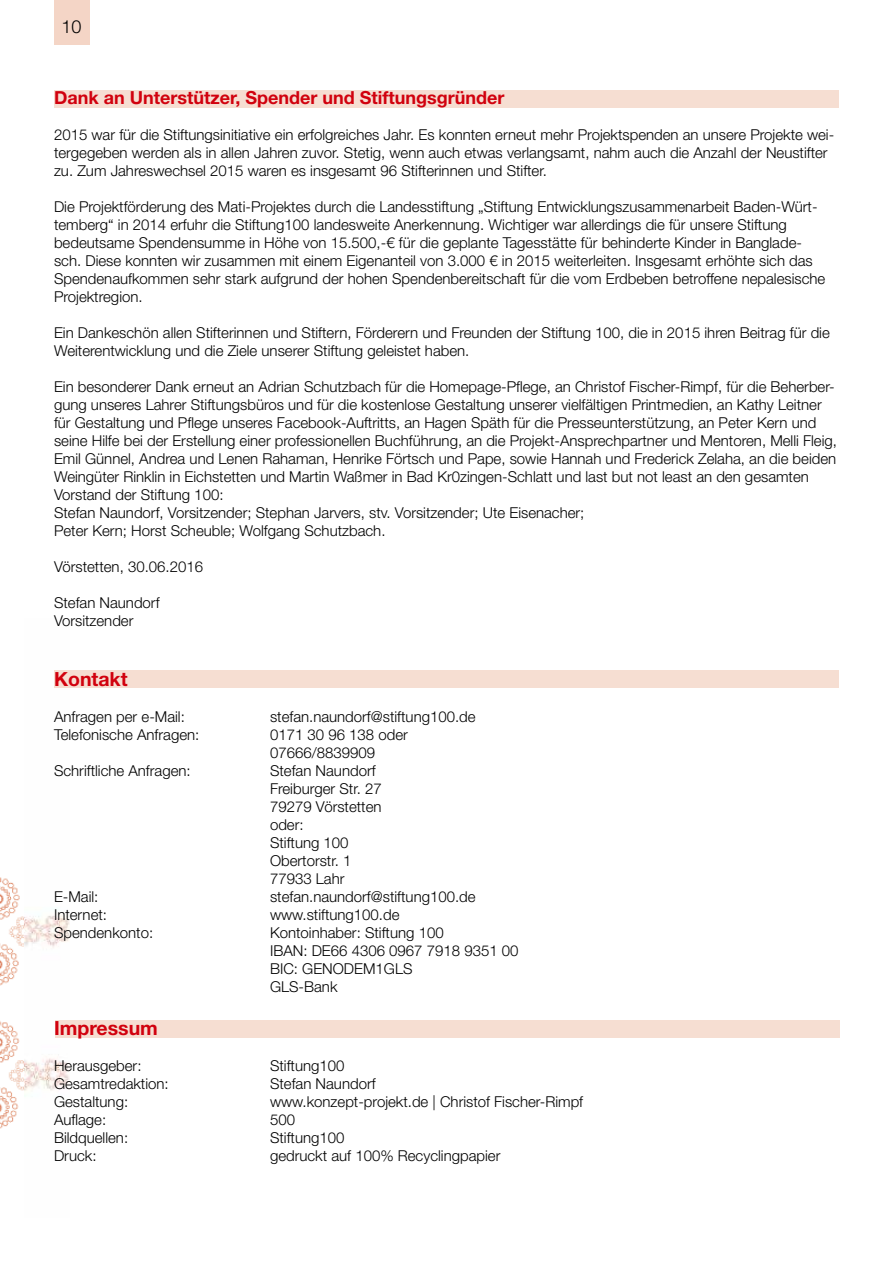
<style>
.page{position:relative;width:893px;height:1263px;background:#fff}
.page>*{position:absolute;margin:0;border:0;box-sizing:border-box;transform-origin:0 0}
.t1{font:700 19.5px "Helvetica Neue LT Std";color:#d1010e}
.t2{font:700 18px "Helvetica Neue LT Std";color:#d1010e}
.t3{font:300 18px "Helvetica Neue LT Std";color:#000}
.t4{font:300 15px/18px "Helvetica Neue LT Std";color:#000}
</style>
<div class="page">
<img style="left:0;top:670px;width:70px;height:459px">
<div style="left:54px;top:0;width:35px;height:45px;background:#f4d5c6"></div>
<div style="left:54px;top:90px;width:785px;height:17px;background:#f6ded2"></div>
<div style="left:54px;top:671px;width:785px;height:17px;background:#f6ded2"></div>
<div style="left:55px;top:1020px;width:785px;height:17px;background:#f6ded2"></div>
<p class="t3" style="left:62px;top:16px;width:22px">10</p>
<p class="t2" style="left:54px;top:87px;width:452px">Dank an Unterstützer, Spender und Stiftungsgründer</p>
<p class="t4" style="left:54px;top:126px;width:782px">2015 war für die Stiftungsinitiative ein erfolgreiches Jahr. Es konnten erneut mehr Projektspenden an unsere Projekte wei&shy;tergegeben werden als in allen Jahren zuvor. Stetig, wenn auch etwas verlangsamt, nahm auch die Anzahl der Neustifter zu. Zum Jahreswechsel 2015 waren es insgesamt 96 Stifterinnen und Stifter.</p>
<p class="t4" style="left:54px;top:198px;width:773px">Die Projektförderung des Mati-Projektes durch die Landesstiftung „Stiftung Entwicklungszusammenarbeit Baden-Würt&shy;temberg“ in 2014 erfuhr die Stiftung100 landesweite Anerkennung. Wichtiger war allerdings die für unsere Stiftung bedeutsame Spendensumme in Höhe von 15.500,-€ für die geplante Tagesstätte für behinderte Kinder in Banglade&shy;sch. Diese konnten wir zusammen mit einem Eigenanteil von 3.000 € in 2015 weiterleiten. Insgesamt erhöhte sich das Spendenaufkommen sehr stark aufgrund der hohen Spendenbereitschaft für die vom Erdbeben betroffene nepalesische Projektregion.</p>
<p class="t4" style="left:54px;top:324px;width:777px">Ein Dankeschön allen Stifterinnen und Stiftern, Förderern und Freunden der Stiftung 100, die in 2015 ihren Beitrag für die<br>Weiterentwicklung und die Ziele unserer Stiftung geleistet haben.</p>
<p class="t4" style="left:54px;top:378px;width:784px">Ein besonderer Dank erneut an Adrian Schutzbach für die Homepage-Pflege, an Christof Fischer-Rimpf, für die Beherber&shy;gung unseres Lahrer Stiftungsbüros und für die kostenlose Gestaltung unserer vielfältigen Printmedien, an Kathy Leitner für Gestaltung und Pflege unseres Facebook-Auftritts, an Hagen Späth für die Presseunterstützung, an Peter Kern und seine Hilfe bei der Erstellung einer professionellen Buchführung, an die Projekt-Ansprechpartner und Mentoren, Melli Fleig, Emil Günnel, Andrea und Lenen Rahaman, Henrike Förtsch und Pape, sowie Hannah und Frederick Zelaha, an die beiden Weingüter Rinklin in Eichstetten und Martin Waßmer in Bad Kr0zingen-Schlatt und last but not least an den gesamten Vorstand der Stiftung 100:<br>Stefan Naundorf, Vorsitzender; Stephan Jarvers, stv. Vorsitzender; Ute Eisenacher;<br>Peter Kern; Horst Scheuble; Wolfgang Schutzbach.</p>
<p class="t4" style="left:54px;top:558px;width:151px">Vörstetten, 30.06.2016</p>
<p class="t4" style="left:54px;top:594px;width:107px">Stefan Naundorf<br>Vorsitzender</p>
<h1 class="t1" style="left:54px;top:667px;width:75px">Kontakt</h1>
<p class="t4" style="left:54px;top:707px;width:132px">Anfragen per e-Mail:</p>
<p class="t4" style="left:270px;top:707px;width:207px">stefan.naundorf@stiftung100.de</p>
<p class="t4" style="left:54px;top:725px;width:147px">Telefonische Anfragen:</p>
<p class="t4" style="left:270px;top:725px;width:139px">0171 30 96 138 oder<br>07666/8839909</p>
<p class="t4" style="left:54px;top:761px;width:138px">Schriftliche Anfragen:</p>
<p class="t4" style="left:270px;top:761px;width:113px">Stefan Naundorf<br>Freiburger Str. 27<br>79279 Vörstetten oder:<br>Stiftung 100<br>Obertorstr. 1<br>77933 Lahr</p>
<p class="t4" style="left:54px;top:887px;width:46px">E-Mail:</p>
<p class="t4" style="left:270px;top:887px;width:207px">stefan.naundorf@stiftung100.de</p>
<p class="t4" style="left:54px;top:905px;width:55px">Internet:</p>
<p class="t4" style="left:270px;top:905px;width:131px">www.stiftung100.de</p>
<p class="t4" style="left:54px;top:923px;width:101px">Spendenkonto:</p>
<p class="t4" style="left:270px;top:923px;width:250px">Kontoinhaber: Stiftung 100<br>IBAN: DE66 4306 0967 7918 9351 00<br>BIC: GENODEM1GLS<br>GLS-Bank</p>
<h1 class="t1" style="left:54px;top:1016px;width:105px">Impressum</h1>
<p class="t4" style="left:54px;top:1056px;width:89px">Herausgeber:</p>
<p class="t4" style="left:270px;top:1056px;width:76px">Stiftung100</p>
<p class="t4" style="left:54px;top:1074px;width:116px">Gesamtredaktion:</p>
<p class="t4" style="left:270px;top:1074px;width:107px">Stefan Naundorf</p>
<p class="t4" style="left:54px;top:1092px;width:76px">Gestaltung:</p>
<p class="t4" style="left:270px;top:1092px;width:315px">www.konzept-projekt.de | Christof Fischer-Rimpf</p>
<p class="t4" style="left:54px;top:1110px;width:54px">Auflage:</p>
<p class="t4" style="left:270px;top:1110px;width:27px">500</p>
<p class="t4" style="left:54px;top:1128px;width:76px">Bildquellen:</p>
<p class="t4" style="left:270px;top:1128px;width:76px">Stiftung100</p>
<p class="t4" style="left:54px;top:1146px;width:44px">Druck:</p>
<p class="t4" style="left:270px;top:1146px;width:232px">gedruckt auf 100% Recyclingpapier</p>
</div>
